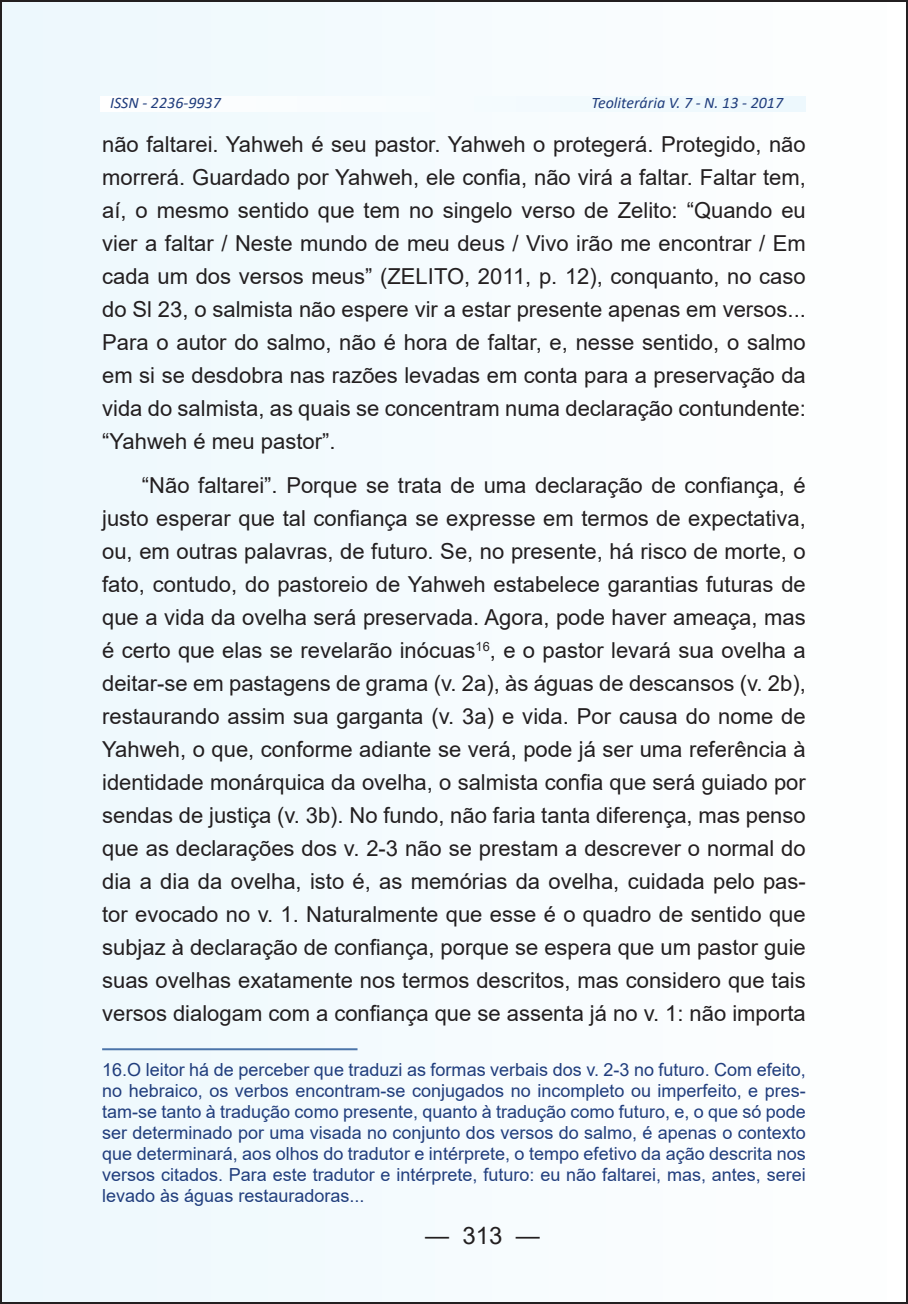
<style>
.page{position:relative;width:908px;height:1304px;background:#fff}
.page>*{position:absolute;margin:0;border:0;box-sizing:border-box;transform-origin:0 0}
.t1{font:24px "Arial";color:#231f20}
.t2{font:22px/33px "Arial";color:#231f20;text-align:justify}
.t3{font:18px/21px "Arial";color:#213e7d;text-align:justify}
.t4{font:italic 16px "Calibri";color:#213e7d}
</style>
<div class="page">
<div style="left:1px;top:1px;width:905px;height:1302px;background:#f6fbfe"></div>
<hr style="left:102px;top:1048px;width:255px;height:2px;background:#4b74a9">
<p class="t4" style="left:110px;top:92px;width:112px">ISSN - 2236-9937</p>
<p class="t4" style="left:591px;top:92px;width:193px">Teoliterária V. 7 - N. 13 - 2017</p>
<p class="t2" style="left:102px;top:128px;width:705px">não faltarei. Yahweh é seu pastor. Yahweh o protegerá. Protegido, não morrerá. Guardado por Yahweh, ele confia, não virá a faltar. Faltar tem, aí, o mesmo sentido que tem no singelo verso de Zelito: “Quando eu vier a faltar / Neste mundo de meu deus / Vivo irão me encontrar / Em cada um dos versos meus” (ZELITO, 2011, p. 12), conquanto, no caso do Sl 23, o salmista não espere vir a estar presente apenas em versos...<br>Para o autor do salmo, não é hora de faltar, e, nesse sentido, o salmo em si se desdobra nas razões levadas em conta para a preservação da vida do salmista, as quais se concentram numa declaração contundente: “Yahweh é meu pastor”.</p>
<p class="t2" style="left:102px;top:469px;width:705px;text-indent:40px">“Não faltarei”. Porque se trata de uma declaração de confiança, é justo esperar que tal confiança se expresse em termos de expectativa, ou, em outras palavras, de futuro. Se, no presente, há risco de morte, o fato, contudo, do pastoreio de Yahweh estabelece garantias futuras de que a vida da ovelha será preservada. Agora, pode haver ameaça, mas é certo que elas se revelarão inócuas<sup>16</sup>, e o pastor levará sua ovelha a deitar-se em pastagens de grama (v. 2a), às águas de descansos (v. 2b), restaurando assim sua garganta (v. 3a) e vida. Por causa do nome de Yahweh, o que, conforme adiante se verá, pode já ser uma referência à identidade monárquica da ovelha, o salmista confia que será guiado por sendas de justiça (v. 3b). No fundo, não faria tanta diferença, mas penso que as declarações dos v. 2-3 não se prestam a descrever o normal do dia a dia da ovelha, isto é, as memórias da ovelha, cuidada pelo pas&shy;tor evocado no v. 1. Naturalmente que esse é o quadro de sentido que subjaz à declaração de confiança, porque se espera que um pastor guie suas ovelhas exatamente nos termos descritos, mas considero que tais versos dialogam com a confiança que se assenta já no v. 1: não importa</p>
<p class="t3" style="left:102px;top:1059px;width:705px">16.O leitor há de perceber que traduzi as formas verbais dos v. 2-3 no futuro. Com efeito, no hebraico, os verbos encontram-se conjugados no incompleto ou imperfeito, e pres&shy;tam-se tanto à tradução como presente, quanto à tradução como futuro, e, o que só pode ser determinado por uma visada no conjunto dos versos do salmo, é apenas o contexto que determinará, aos olhos do tradutor e intérprete, o tempo efetivo da ação descrita nos versos citados. Para este tradutor e intérprete, futuro: eu não faltarei, mas, antes, serei levado às águas restauradoras...</p>
<p class="t1" style="left:425px;top:1218px;width:116px">— 313 —</p>
</div>
